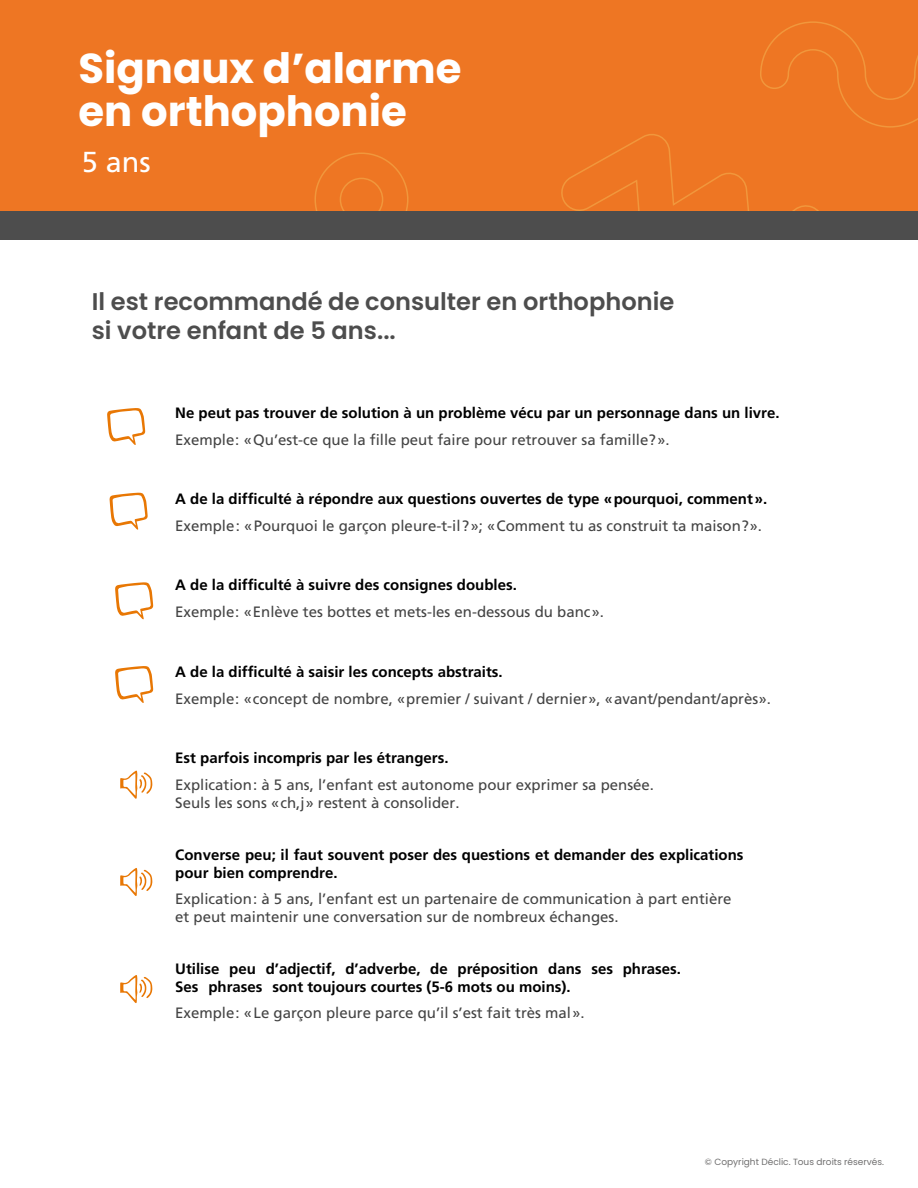
<style>
.page{position:relative;width:918px;height:1188px;background:#fff}
.page>*{position:absolute;margin:0;border:0;box-sizing:border-box;transform-origin:0 0}
.t1{font:700 41.85px/43.5px "Poppins";color:#fff}
.t2{font:28.95px "Frutiger";color:#fff}
.t3{font:600 24.15px/29px "Poppins";color:#4d4d4d}
.t4{font:15px/18px "Frutiger";color:#444}
.t5{font:700 15px/18px "Frutiger";color:#000}
.t6{font:9px "Poppins";color:#706f6f}
</style>
<div class="page">
<div style="left:0;top:0;width:918px;height:213px;background:#ee7623"></div>
<svg style="left:314px;top:152px;width:95px;height:59px"></svg>
<svg style="left:760px;top:21px;width:158px;height:107px"></svg>
<svg style="left:107px;top:408px;width:38px;height:37px"></svg>
<svg style="left:109px;top:493px;width:39px;height:37px"></svg>
<svg style="left:115px;top:582px;width:38px;height:37px"></svg>
<svg style="left:115px;top:666px;width:38px;height:37px"></svg>
<svg style="left:561px;top:134px;width:258px;height:77px"></svg>
<div style="left:0;top:211px;width:918px;height:29px;background:#4d4d4d"></div>
<svg style="left:120px;top:770px;width:32px;height:29px"></svg>
<svg style="left:120px;top:868px;width:32px;height:28px"></svg>
<svg style="left:120px;top:975px;width:32px;height:28px"></svg>
<h1 class="t1" style="left:78px;top:46px;width:384px">Signaux d’alarme en orthophonie</h1>
<h2 class="t2" style="left:82px;top:145px;width:71px">5 ans</h2>
<h3 class="t3" style="left:92px;top:287px;width:584px">Il est recommandé de consulter en orthophonie si votre enfant de 5 ans...</h3>
<p class="t5" style="left:175px;top:404px;width:606px">Ne peut pas trouver de solution à un problème vécu par un personnage dans un livre.</p>
<p class="t4" style="left:175px;top:431px;width:496px">Exemple: «Qu’est-ce que la fille peut faire pour retrouver sa famille?».</p>
<p class="t5" style="left:175px;top:490px;width:594px">A de la difficulté à répondre aux questions ouvertes de type «pourquoi, comment».</p>
<p class="t4" style="left:175px;top:517px;width:588px">Exemple: «Pourquoi le garçon pleure-t-il?»; «Comment tu as construit ta maison?».</p>
<p class="t5" style="left:175px;top:576px;width:343px">A de la difficulté à suivre des consignes doubles.</p>
<p class="t4" style="left:175px;top:603px;width:430px">Exemple: «Enlève tes bottes et mets-les en-dessous du banc».</p>
<p class="t5" style="left:175px;top:662px;width:329px">A de la difficulté à saisir les concepts abstraits.</p>
<p class="t4" style="left:175px;top:689px;width:597px">Exemple: «concept de nombre, «premier / suivant / dernier», «avant/pendant/après».</p>
<p class="t5" style="left:175px;top:749px;width:275px">Est parfois incompris par les étrangers.</p>
<p class="t4" style="left:175px;top:776px;width:480px">Explication: à 5 ans, l’enfant est autonome pour exprimer sa pensée.<br>Seuls les sons «ch,j» restent à consolider.</p>
<p class="t5" style="left:175px;top:846px;width:570px">Converse peu; il faut souvent poser des questions et demander des explications pour bien comprendre.</p>
<p class="t4" style="left:175px;top:890px;width:558px">Explication: à 5 ans, l’enfant est un partenaire de communication à part entière et peut maintenir une conversation sur de nombreux échanges.</p>
<p class="t5" style="left:175px;top:960px;width:507px">Utilise peu d’adjectif, d’adverbe, de préposition dans ses phrases.<br>Ses phrases sont toujours courtes (5-6 mots ou moins).</p>
<p class="t4" style="left:175px;top:1004px;width:411px">Exemple: «Le garçon pleure parce qu’il s’est fait très mal».</p>
<p class="t6" style="left:705px;top:1157px;width:181px">© Copyright Déclic. Tous droits réservés.</p>
</div>
